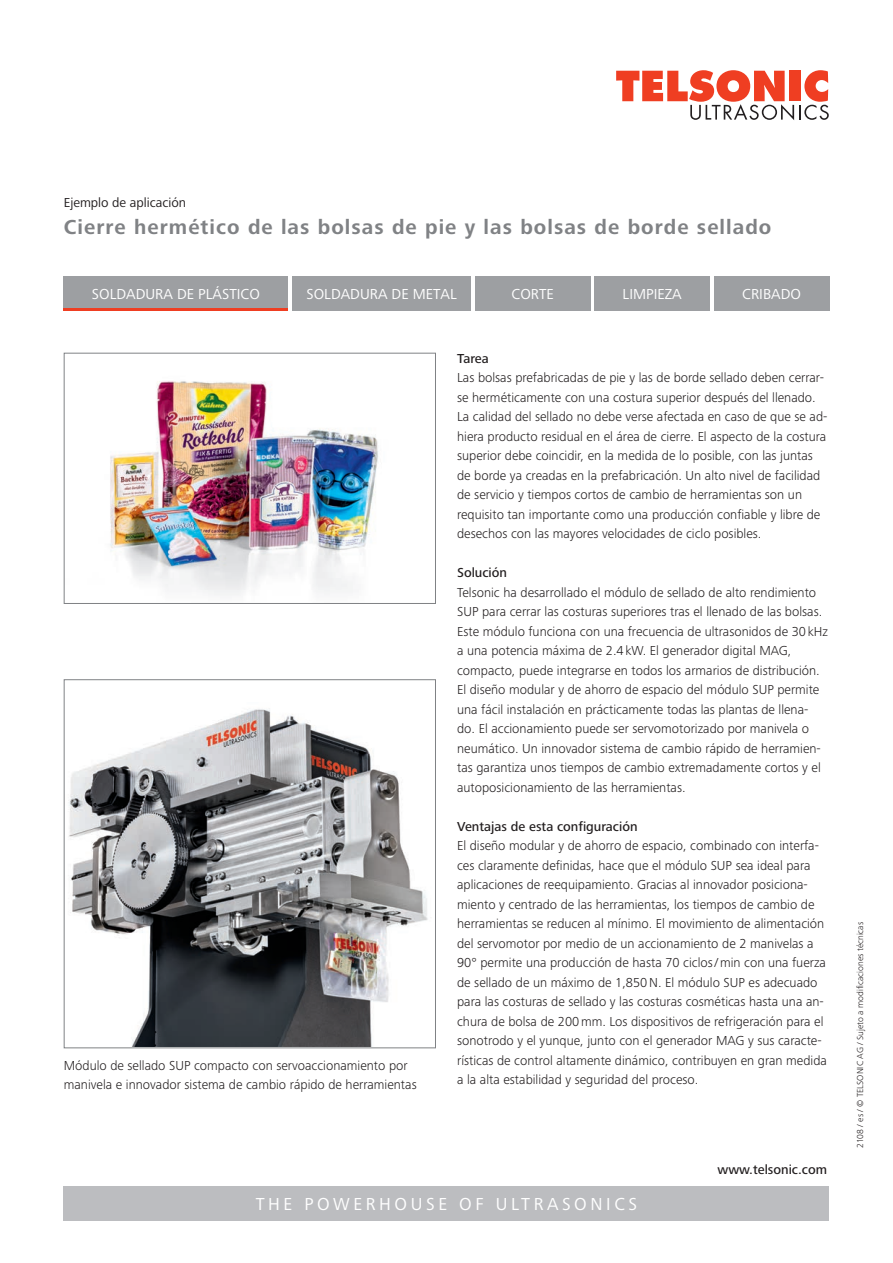
<style>
.page{position:relative;width:893px;height:1263px;background:#fff}
.page>*{position:absolute;margin:0;border:0;box-sizing:border-box;transform-origin:0 0}
.t1{font:700 21px "Frutiger Next LTW1 G";letter-spacing:.05em;color:#808285}
.t2{font:18px "Frutiger Next LTW1 G";letter-spacing:.2em;color:#fff}
.t3{font:15px "Frutiger Next LTW1 G";color:#fff}
.t4{font:300 13.5px/19.5px "Frutiger Next LTW1 G";color:#231f20}
.t5{font:500 13.5px "Frutiger Next LTW1 G";color:#231f20}
.t6{font:13.5px "Frutiger Next LTW1 G";color:#231f20}
.t7{font:300 9px "Frutiger Next LTW1 G";color:#231f20}
</style>
<div class="page">
<div style="left:64px;top:276px;width:224px;height:34px;background:#9d9fa2"></div>
<div style="left:292px;top:276px;width:179px;height:34px;background:#9d9fa2"></div>
<div style="left:475px;top:276px;width:115px;height:34px;background:#9d9fa2"></div>
<div style="left:595px;top:276px;width:115px;height:34px;background:#9d9fa2"></div>
<div style="left:714px;top:276px;width:115px;height:34px;background:#9d9fa2"></div>
<hr style="left:64px;top:308px;width:224px;height:2px;background:#ef3e22">
<svg style="left:616px;top:70px;width:213px;height:50px"></svg>
<div style="left:64px;top:1186px;width:765px;height:34px;background:#bcbdc0"></div>
<svg style="left:63px;top:679px;width:373px;height:369px"></svg>
<img style="left:63px;top:352px;width:373px;height:252px">
<p class="t6" style="left:64px;top:195px;width:124px">Ejemplo de aplicación</p>
<h1 class="t1" style="left:64px;top:215px;width:709px">Cierre hermético de las bolsas de pie y las bolsas de borde sellado</h1>
<p class="t3" style="left:92px;top:285px;width:169px">SOLDADURA DE PLÁSTICO</p>
<p class="t3" style="left:306px;top:285px;width:152px">SOLDADURA DE METAL</p>
<p class="t3" style="left:512px;top:285px;width:44px">CORTE</p>
<p class="t3" style="left:623px;top:285px;width:61px">LIMPIEZA</p>
<p class="t3" style="left:742px;top:285px;width:60px">CRIBADO</p>
<p class="t4" style="left:64px;top:1055px;width:354px">Módulo de sellado SUP compacto con servoaccionamiento por manivela e innovador sistema de cambio rápido de herramientas</p>
<p class="t5" style="left:457px;top:350px;width:33px">Tarea</p>
<p class="t4" style="left:457px;top:368px;width:372px">Las bolsas prefabricadas de pie y las de borde sellado deben cerrar&shy;se herméticamente con una costura superior después del llenado.<br>La calidad del sellado no debe verse afectada en caso de que se ad&shy;hiera producto residual en el área de cierre. El aspecto de la costura superior debe coincidir, en la medida de lo posible, con las juntas de borde ya creadas en la prefabricación. Un alto nivel de facilidad de servicio y tiempos cortos de cambio de herramientas son un requisito tan importante como una producción confiable y libre de desechos con las mayores velocidades de ciclo posibles.</p>
<p class="t5" style="left:457px;top:565px;width:51px">Solución</p>
<p class="t4" style="left:457px;top:582px;width:372px">Telsonic ha desarrollado el módulo de sellado de alto rendimiento SUP para cerrar las costuras superiores tras el llenado de las bolsas.<br>Este módulo funciona con una frecuencia de ultrasonidos de 30kHz a una potencia máxima de 2.4kW. El generador digital MAG, compacto, puede integrarse en todos los armarios de distribución.<br>El diseño modular y de ahorro de espacio del módulo SUP permite una fácil instalación en prácticamente todas las plantas de llena&shy;do. El accionamiento puede ser servomotorizado por manivela o neumático. Un innovador sistema de cambio rápido de herramien&shy;tas garantiza unos tiempos de cambio extremadamente cortos y el autoposicionamiento de las herramientas.</p>
<p class="t5" style="left:457px;top:818px;width:182px">Ventajas de esta configuración</p>
<p class="t4" style="left:457px;top:836px;width:371px">El diseño modular y de ahorro de espacio, combinado con interfa&shy;ces claramente definidas, hace que el módulo SUP sea ideal para aplicaciones de reequipamiento. Gracias al innovador posiciona&shy;miento y centrado de las herramientas, los tiempos de cambio de herramientas se reducen al mínimo. El movimiento de alimentación del servomotor por medio de un accionamiento de 2 manivelas a 90° permite una producción de hasta 70 ciclos/min con una fuerza de sellado de un máximo de 1,850N. El módulo SUP es adecuado para las costuras de sellado y las costuras cosméticas hasta una an&shy;chura de bolsa de 200mm. Los dispositivos de refrigeración para el sonotrodo y el yunque, junto con el generador MAG y sus caracte&shy;rísticas de control altamente dinámico, contribuyen en gran medida a la alta estabilidad y seguridad del proceso.</p>
<p class="t5" style="left:717px;top:1161px;width:111px">www.telsonic.com</p>
<h2 class="t2" style="left:256px;top:1194px;width:383px">THE POWERHOUSE OF ULTRASONICS</h2>
<p class="t7" style="left:855px;top:1148px;width:228px;rotate:-90deg">2108 / es / © TELSONIC AG / Sujeto a modificaciones técnicas</p>
</div>
